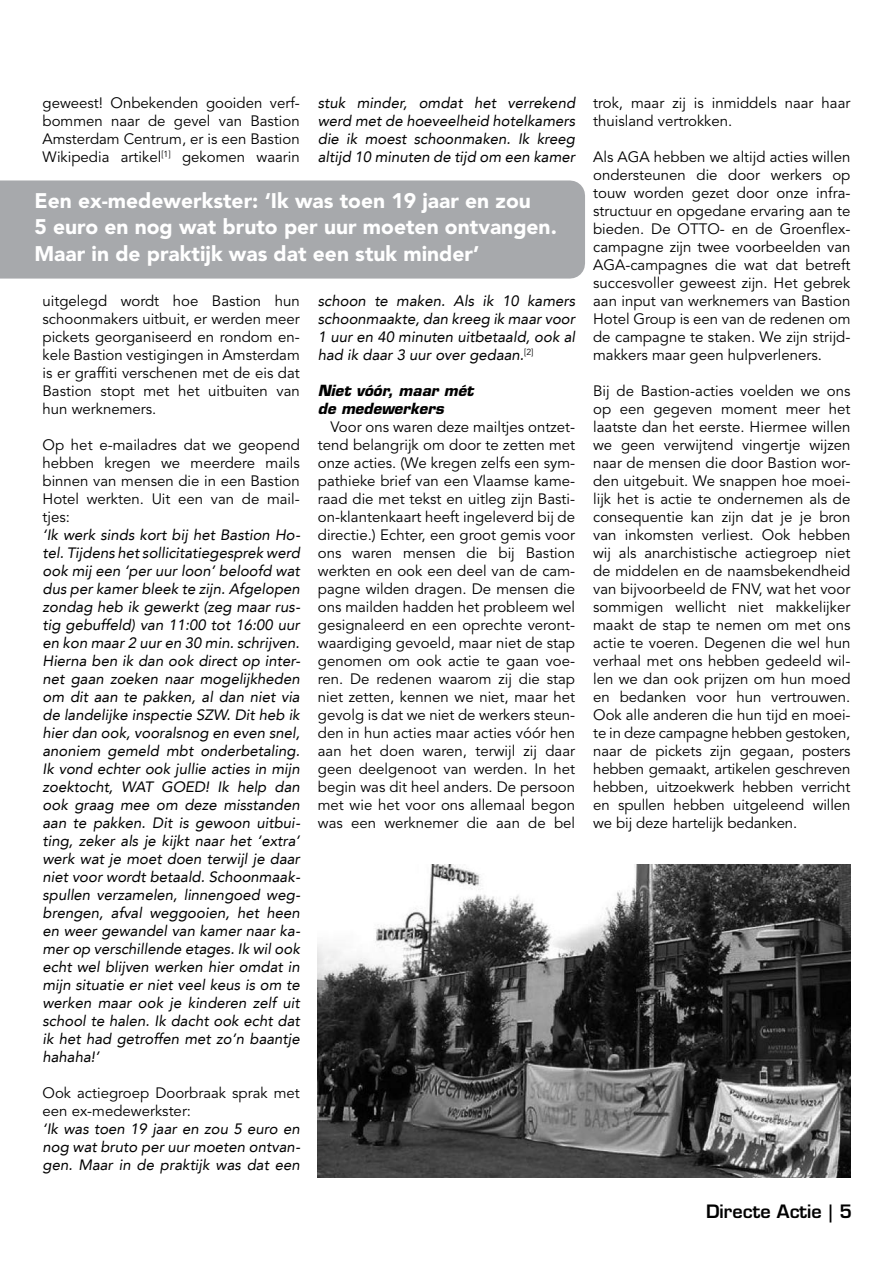
<style>
.page{position:relative;width:893px;height:1263px;background:#fff}
.page>*{position:absolute;margin:0;border:0;box-sizing:border-box;transform-origin:0 0}
.t1{font:900 21px/26.1px "Avenir LT Std";color:#fff}
.t2{font:600 18px "Eurostile LT";color:#000}
.t3{font:15px/18px "Avenir LT Std";color:#000;text-align:justify}
.t4{font:italic 15px/18px "Avenir LT";color:#000;text-align:justify}
.t5{font:italic 700 15px/18px "Eurostile LT";color:#000}
</style>
<div class="page">
<div style="left:0;top:180px;width:585px;height:99px;background:#a7a9ac"></div>
<img style="left:318px;top:864px;width:532px;height:314px">
<p class="t3" style="left:43px;top:94px;width:259px">geweest! Onbekenden gooiden verf&shy;bommen naar de gevel van Bastion Amsterdam Centrum, er is een Bastion Wikipedia artikel<sup>[1]</sup> gekomen waarin</p>
<p class="t4" style="left:318px;top:94px;width:259px">stuk minder, omdat het verrekend werd met de hoeveelheid hotelkamers die ik moest schoonmaken. Ik kreeg altijd 10 minuten de tijd om een kamer</p>
<h1 class="t1" style="left:34px;top:188px;width:524px">Een ex-medewerkster: ‘Ik was toen 19 jaar en zou<br>5 euro en nog wat bruto per uur moeten ontvangen.<br>Maar in de praktijk was dat een stuk minder’</h1>
<p class="t3" style="left:43px;top:292px;width:259px">uitgelegd wordt hoe Bastion hun schoonmakers uitbuit, er werden meer pickets georganiseerd en rondom en&shy;kele Bastion vestigingen in Amsterdam is er graffiti verschenen met de eis dat Bastion stopt met het uitbuiten van hun werknemers.</p>
<p class="t3" style="left:43px;top:436px;width:259px">Op het e-mailadres dat we geopend hebben kregen we meerdere mails binnen van mensen die in een Bastion Hotel werkten. Uit een van de mail&shy;tjes:</p>
<p class="t4" style="left:43px;top:526px;width:259px">‘Ik werk sinds kort bij het Bastion Ho&shy;tel. Tijdens het sollicitatiegesprek werd ook mij een ‘per uur loon’ beloofd wat dus per kamer bleek te zijn. Afgelopen zondag heb ik gewerkt (zeg maar rus&shy;tig gebuffeld) van 11:00 tot 16:00 uur en kon maar 2 uur en 30 min. schrijven.<br>Hierna ben ik dan ook direct op inter&shy;net gaan zoeken naar mogelijkheden om dit aan te pakken, al dan niet via de landelijke inspectie SZW. Dit heb ik hier dan ook, vooralsnog en even snel, anoniem gemeld mbt onderbetaling.<br>Ik vond echter ook jullie acties in mijn zoektocht, WAT GOED! Ik help dan ook graag mee om deze misstanden aan te pakken. Dit is gewoon uitbui&shy;ting, zeker als je kijkt naar het ‘extra’ werk wat je moet doen terwijl je daar niet voor wordt betaald. Schoonmaak&shy;spullen verzamelen, linnengoed weg&shy;brengen, afval weggooien, het heen en weer gewandel van kamer naar ka&shy;mer op verschillende etages. Ik wil ook echt wel blijven werken hier omdat in mijn situatie er niet veel keus is om te werken maar ook je kinderen zelf uit school te halen. Ik dacht ook echt dat ik het had getroffen met zo’n baantje hahaha!’</p>
<p class="t3" style="left:43px;top:1084px;width:259px">Ook actiegroep Doorbraak sprak met een ex-medewerkster:</p>
<p class="t4" style="left:43px;top:1120px;width:259px">‘Ik was toen 19 jaar en zou 5 euro en nog wat bruto per uur moeten ontvan&shy;gen. Maar in de praktijk was dat een</p>
<p class="t4" style="left:318px;top:292px;width:259px">schoon te maken. Als ik 10 kamers schoonmaakte, dan kreeg ik maar voor 1 uur en 40 minuten uitbetaald, ook al had ik daar 3 uur over gedaan.<sup>[2]</sup></p>
<p class="t5" style="left:318px;top:381px;width:157px">Niet vóór, maar mét de medewerkers</p>
<p class="t3" style="left:318px;top:418px;width:259px;text-indent:13px">Voor ons waren deze mailtjes ontzet&shy;tend belangrijk om door te zetten met onze acties. (We kregen zelfs een sym&shy;pathieke brief van een Vlaamse kame&shy;raad die met tekst en uitleg zijn Basti&shy;on-klantenkaart heeft ingeleverd bij de directie.) Echter, een groot gemis voor ons waren mensen die bij Bastion werkten en ook een deel van de cam&shy;pagne wilden dragen. De mensen die ons mailden hadden het probleem wel gesignaleerd en een oprechte veront&shy;waardiging gevoeld, maar niet de stap genomen om ook actie te gaan voe&shy;ren. De redenen waarom zij die stap niet zetten, kennen we niet, maar het gevolg is dat we niet de werkers steun&shy;den in hun acties maar acties vóór hen aan het doen waren, terwijl zij daar geen deelgenoot van werden. In het begin was dit heel anders. De persoon met wie het voor ons allemaal begon was een werknemer die aan de bel</p>
<p class="t3" style="left:593px;top:94px;width:259px">trok, maar zij is inmiddels naar haar thuisland vertrokken.</p>
<p class="t3" style="left:593px;top:148px;width:259px">Als AGA hebben we altijd acties willen ondersteunen die door werkers op touw worden gezet door onze infra&shy;structuur en opgedane ervaring aan te bieden. De OTTO- en de Groenflex&shy;campagne zijn twee voorbeelden van AGA-campagnes die wat dat betreft succesvoller geweest zijn. Het gebrek aan input van werknemers van Bastion Hotel Group is een van de redenen om de campagne te staken. We zijn strijd&shy;makkers maar geen hulpverleners.</p>
<p class="t3" style="left:593px;top:382px;width:259px">Bij de Bastion-acties voelden we ons op een gegeven moment meer het laatste dan het eerste. Hiermee willen we geen verwijtend vingertje wijzen naar de mensen die door Bastion wor&shy;den uitgebuit. We snappen hoe moei&shy;lijk het is actie te ondernemen als de consequentie kan zijn dat je je bron van inkomsten verliest. Ook hebben wij als anarchistische actiegroep niet de middelen en de naamsbekendheid van bijvoorbeeld de FNV, wat het voor sommigen wellicht niet makkelijker maakt de stap te nemen om met ons actie te voeren. Degenen die wel hun verhaal met ons hebben gedeeld wil&shy;len we dan ook prijzen om hun moed en bedanken voor hun vertrouwen.<br>Ook alle anderen die hun tijd en moei&shy;te in deze campagne hebben gestoken, naar de pickets zijn gegaan, posters hebben gemaakt, artikelen geschreven hebben, uitzoekwerk hebben verricht en spullen hebben uitgeleend willen we bij deze hartelijk bedanken.</p>
<p class="t2" style="left:706px;top:1200px;width:148px">Directe Actie | 5</p>
</div>
